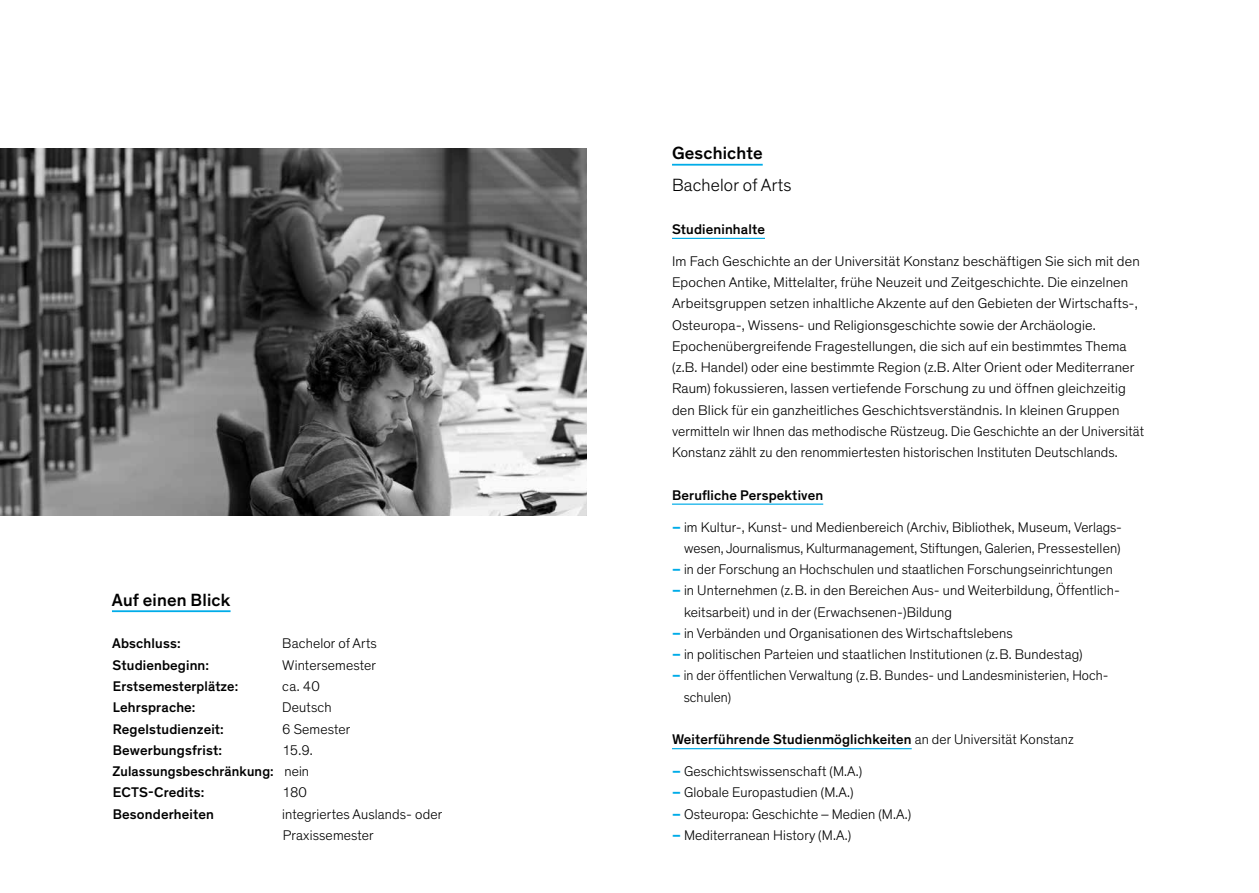
<style>
.page{position:relative;width:1259px;height:893px;background:#fff}
.page>*{position:absolute;margin:0;border:0;box-sizing:border-box;transform-origin:0 0}
.t1{font:500 18px "Theinhardt";letter-spacing:.01em;color:#000}
.t2{font:300 18px "Theinhardt";letter-spacing:.01em;color:#000}
.t3{font:300 14.25px/21.3px "Theinhardt";letter-spacing:.01em;color:#000}
.t4{font:500 14.25px/21.3px "Theinhardt";letter-spacing:.01em;color:#000}
.s1{font-weight:300}
.s2{font-weight:700;color:#00ace8}
</style>
<div class="page">
<hr style="left:672px;top:238px;width:93px;height:1px;background:#00ace8">
<hr style="left:672px;top:504px;width:151px;height:1px;background:#00ace8">
<hr style="left:672px;top:748px;width:239px;height:1px;background:#00ace8">
<hr style="left:672px;top:164px;width:90px;height:2px;background:#00ace8">
<img style="left:0;top:149px;width:587px;height:366px">
<hr style="left:112px;top:610px;width:118px;height:2px;background:#00ace8">
<p class="t1" style="left:112px;top:589px;width:120px">Auf einen Blick</p>
<p class="t4" style="left:112px;top:633px;width:70px">Abschluss:</p>
<p class="t3" style="left:282px;top:633px;width:96px">Bachelor of Arts</p>
<p class="t4" style="left:113px;top:654px;width:98px">Studienbeginn:</p>
<p class="t3" style="left:282px;top:654px;width:95px">Wintersemester</p>
<p class="t4" style="left:113px;top:676px;width:127px">Erstsemesterplätze:</p>
<p class="t3" style="left:282px;top:676px;width:39px">ca. 40</p>
<p class="t4" style="left:113px;top:697px;width:84px">Lehrsprache:</p>
<p class="t3" style="left:282px;top:697px;width:51px">Deutsch</p>
<p class="t4" style="left:113px;top:718px;width:113px">Regelstudienzeit:</p>
<p class="t3" style="left:282px;top:718px;width:70px">6 Semester</p>
<p class="t4" style="left:113px;top:739px;width:111px">Bewerbungsfrist:</p>
<p class="t4" style="left:112px;top:739px;width:202px;text-indent:170px"><span class="s1">15.9.<br></span>Zulassungsbeschränkung: <span class="s1">nein<br></span>ECTS-Credits:</p>
<p class="t3" style="left:282px;top:782px;width:26px">180</p>
<p class="t4" style="left:113px;top:803px;width:103px">Besonderheiten</p>
<p class="t3" style="left:282px;top:803px;width:161px">integriertes Auslands- oder<br>Praxissemester</p>
<p class="t1" style="left:672px;top:143px;width:92px">Geschichte</p>
<p class="t2" style="left:672px;top:175px;width:121px">Bachelor of Arts</p>
<p class="t4" style="left:672px;top:219px;width:94px">Studieninhalte</p>
<p class="t3" style="left:672px;top:251px;width:474px">Im Fach Geschichte an der Universität Konstanz beschäftigen Sie sich mit den Epochen Antike, Mittelalter, frühe Neuzeit und Zeitgeschichte. Die einzelnen Arbeitsgruppen setzen inhaltliche Akzente auf den Gebieten der Wirtschafts-, Osteuropa-, Wissens- und Religionsgeschichte sowie der Archäologie.<br>Epochenübergreifende Fragestellungen, die sich auf ein bestimmtes Thema (z.B. Handel) oder eine bestimmte Region (z.B. Alter Orient oder Mediterraner Raum) fokussieren, lassen vertiefende Forschung zu und öffnen gleichzeitig den Blick für ein ganzheitliches Geschichtsverständnis. In kleinen Gruppen vermitteln wir Ihnen das methodische Rüstzeug. Die Geschichte an der Universität Konstanz zählt zu den renommiertesten historischen Instituten Deutschlands.</p>
<p class="t4" style="left:672px;top:484px;width:153px">Berufliche Perspektiven</p>
<p class="t3" style="left:672px;top:516px;width:450px;text-align:right"><span class="s2">–</span> im Kultur-, Kunst- und Medienbereich (Archiv, Bibliothek, Museum, Verlags&shy;wesen, Journalismus, Kulturmanagement, Stiftungen, Galerien, Pressestellen)</p>
<p class="t3" style="left:672px;top:559px;width:442px"><span class="s2">–</span> in der Forschung an Hochschulen und staatlichen Forschungseinrichtungen</p>
<p class="t3" style="left:684px;top:580px;width:437px;text-indent:-12px"><span class="s2">–</span> in Unternehmen (z. B. in den Bereichen Aus- und Weiterbildung, Öffentlich&shy;keitsarbeit) und in der (Erwachsenen-)Bildung</p>
<p class="t3" style="left:672px;top:623px;width:342px"><span class="s2">–</span> in Verbänden und Organisationen des Wirtschaftslebens</p>
<p class="t3" style="left:672px;top:644px;width:412px"><span class="s2">–</span> in politischen Parteien und staatlichen Institutionen (z. B. Bundestag)</p>
<p class="t3" style="left:683px;top:665px;width:425px;text-indent:-12px"><span class="s2">–</span> in der öffentlichen Verwaltung (z. B. Bundes- und Landesministerien, Hoch&shy;schulen)</p>
<p class="t4" style="left:672px;top:729px;width:403px">Weiterführende Studienmöglichkeiten <span class="s1">an der Universität Konstanz</span></p>
<p class="t3" style="left:672px;top:761px;width:192px"><span class="s2">–</span> Geschichtswissenschaft (M.A.)</p>
<p class="t3" style="left:672px;top:782px;width:183px"><span class="s2">–</span> Globale Europastudien (M.A.)</p>
<p class="t3" style="left:672px;top:803px;width:241px"><span class="s2">–</span> Osteuropa: Geschichte – Medien (M.A.)</p>
<p class="t3" style="left:672px;top:825px;width:181px"><span class="s2">–</span> Mediterranean History (M.A.)</p>
</div>
